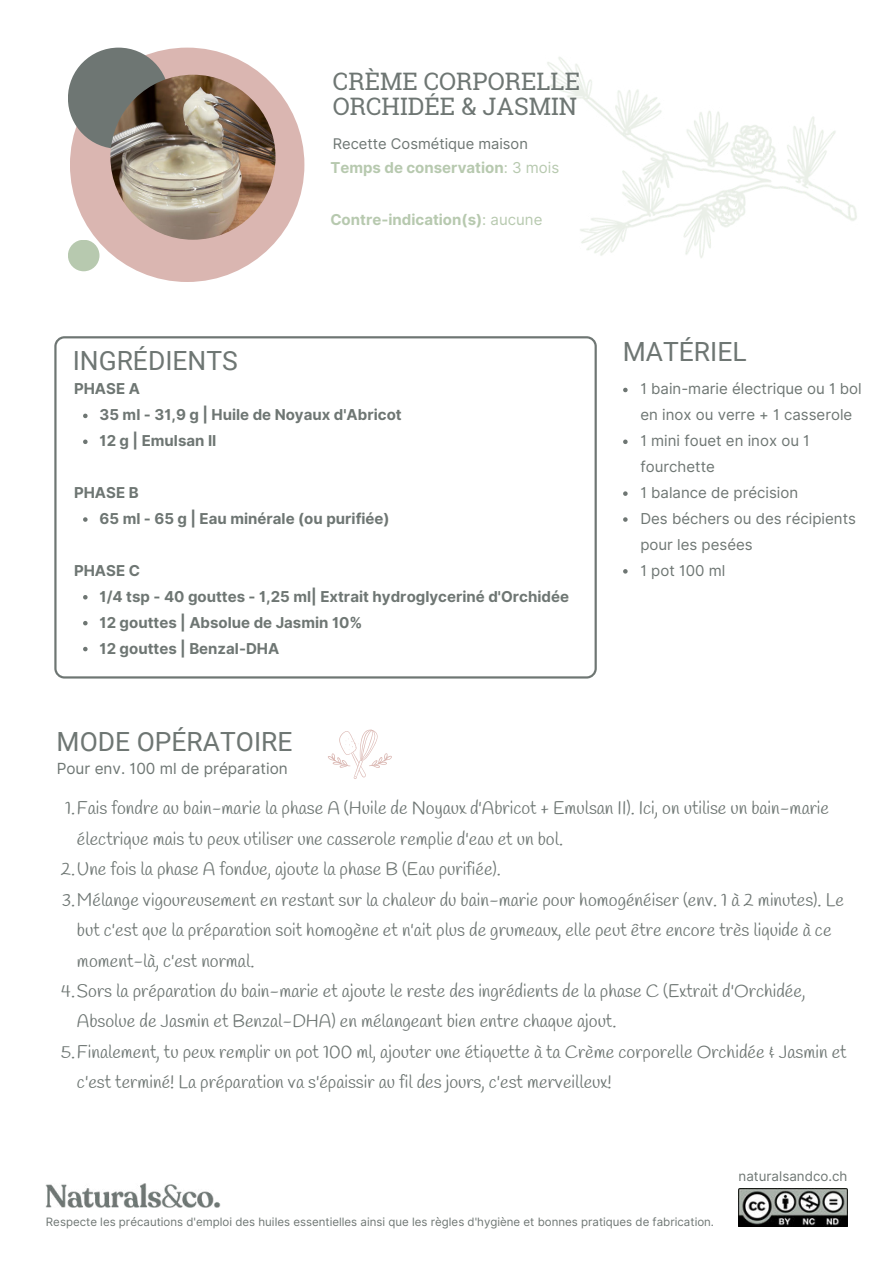
<style>
.page{position:relative;width:894px;height:1264px;background:#fff}
.page>*{position:absolute;margin:0;border:0;box-sizing:border-box;transform-origin:0 0}
.t1{font:26.4px "Roboto";color:#6e7673}
.t2{font:24px/24.8px "Roboto Slab";color:#6e7673}
.t3{font:18px "Handlee";color:#6e7673}
.t4{font:15.3px "Inter";color:#6e7673}
.t5{font:700 15px/26px "Inter";color:#6e7673}
.t6{font:15px/26px "Inter";color:#6e7673}
.t7{font:700 15px "Inter";color:#b7c9af}
.t8{font:14.7px "Inter";color:#6e7673}
.t9{font:13.35px "Inter";color:#6e7673}
.t10{font:11.55px "Inter";color:#6e7673}
.s1{font-weight:400}
</style>
<div class="page">
<svg style="left:54px;top:336px;width:542px;height:342px"></svg>
<div style="left:70px;top:48px;width:234px;height:234px;background:#dab6b1;border-radius:50%"></div>
<div style="left:68px;top:48px;width:101px;height:101px;background:#6e7673;border-radius:50%"></div>
<img style="left:110px;top:75px;width:165px;height:165px;border-radius:50%">
<img style="left:547px;top:57px;width:310px;height:201px">
<svg style="left:328px;top:729px;width:64px;height:50px"></svg>
<img style="left:46px;top:1183px;width:174px;height:24px">
<svg style="left:83px;top:413px;width:5px;height:5px"></svg>
<svg style="left:83px;top:439px;width:5px;height:5px"></svg>
<svg style="left:83px;top:517px;width:5px;height:5px"></svg>
<svg style="left:83px;top:595px;width:5px;height:4px"></svg>
<svg style="left:83px;top:621px;width:5px;height:4px"></svg>
<svg style="left:83px;top:647px;width:5px;height:4px"></svg>
<div style="left:68px;top:240px;width:31px;height:31px;background:#b7c9af;border-radius:50%"></div>
<img style="left:738px;top:1188px;width:109px;height:38px">
<svg style="left:623px;top:388px;width:4px;height:4px"></svg>
<svg style="left:623px;top:439px;width:4px;height:5px"></svg>
<svg style="left:623px;top:491px;width:4px;height:5px"></svg>
<svg style="left:623px;top:517px;width:4px;height:5px"></svg>
<svg style="left:623px;top:569px;width:4px;height:4px"></svg>
<h2 class="t2" style="left:333px;top:68px;width:249px">CRÈME CORPORELLE<br>ORCHIDÉE &amp; JASMIN</h2>
<p class="t8" style="left:333px;top:133px;width:196px">Recette Cosmétique maison</p>
<p class="t7" style="left:330px;top:156px;width:230px">Temps de conservation<span class="s1">: 3 mois</span></p>
<p class="t7" style="left:330px;top:208px;width:213px">Contre-indication(s)<span class="s1">: aucune</span></p>
<h1 class="t1" style="left:73px;top:341px;width:166px">INGRÉDIENTS</h1>
<h1 class="t1" style="left:622px;top:333px;width:125px">MATÉRIEL</h1>
<p class="t5" style="left:74px;top:376px;width:67px">PHASE A</p>
<p class="t5" style="left:100px;top:402px;width:303px">35 ml - 31,9 g | Huile de Noyaux d'Abricot<br>12 g | Emulsan II</p>
<p class="t5" style="left:74px;top:480px;width:66px">PHASE B</p>
<p class="t5" style="left:100px;top:506px;width:291px">65 ml - 65 g | Eau minérale (ou purifiée)</p>
<p class="t5" style="left:74px;top:557px;width:67px">PHASE C</p>
<p class="t5" style="left:100px;top:583px;width:471px">1/4 tsp - 40 gouttes - 1,25 ml| Extrait hydroglyceriné d'Orchidée<br>12 gouttes | Absolue de Jasmin 10%<br>12 gouttes | Benzal-DHA</p>
<h1 class="t1" style="left:57px;top:722px;width:237px">MODE OPÉRATOIRE</h1>
<p class="t4" style="left:57px;top:757px;width:232px">Pour env. 100 ml de préparation</p>
<p class="t6" style="left:640px;top:376px;width:223px">1 bain-marie électrique ou 1 bol en inox ou verre + 1 casserole<br>1 mini fouet en inox ou 1 fourchette<br>1 balance de précision<br>Des béchers ou des récipients pour les pesées<br>1 pot 100 ml</p>
<p class="t3" style="left:65px;top:797px;width:765px">1.Fais fondre au bain-marie la phase A (Huile de Noyaux d'Abricot + Emulsan II). Ici, on utilise un bain-marie</p>
<p class="t3" style="left:77px;top:828px;width:487px">électrique mais tu peux utiliser une casserole remplie d'eau et un bol.</p>
<p class="t3" style="left:61px;top:858px;width:441px">2.Une fois la phase A fondue, ajoute la phase B (Eau purifiée).</p>
<p class="t3" style="left:62px;top:888px;width:783px">3.Mélange vigoureusement en restant sur la chaleur du bain-marie pour homogénéiser (env. 1 à 2 minutes). Le</p>
<p class="t3" style="left:77px;top:919px;width:755px">but c'est que la préparation soit homogène et n'ait plus de grumeaux, elle peut être encore très liquide à ce</p>
<p class="t3" style="left:77px;top:949px;width:179px">moment-là, c'est normal.</p>
<p class="t3" style="left:61px;top:980px;width:745px">4.Sors la préparation du bain-marie et ajoute le reste des ingrédients de la phase C (Extrait d'Orchidée,</p>
<p class="t3" style="left:77px;top:1010px;width:541px">Absolue de Jasmin et Benzal-DHA) en mélangeant bien entre chaque ajout.</p>
<p class="t3" style="left:61px;top:1040px;width:787px">5.Finalement, tu peux remplir un pot 100 ml, ajouter une étiquette à ta Crème corporelle Orchidée &amp; Jasmin et</p>
<p class="t3" style="left:77px;top:1071px;width:536px">c'est terminé! La préparation va s'épaissir au fil des jours, c'est merveilleux!</p>
<p class="t10" style="left:46px;top:1213px;width:669px">Respecte les précautions d'emploi des huiles essentielles ainsi que les règles d'hygiène et bonnes pratiques de fabrication.</p>
<p class="t9" style="left:738px;top:1166px;width:110px">naturalsandco.ch</p>
</div>
